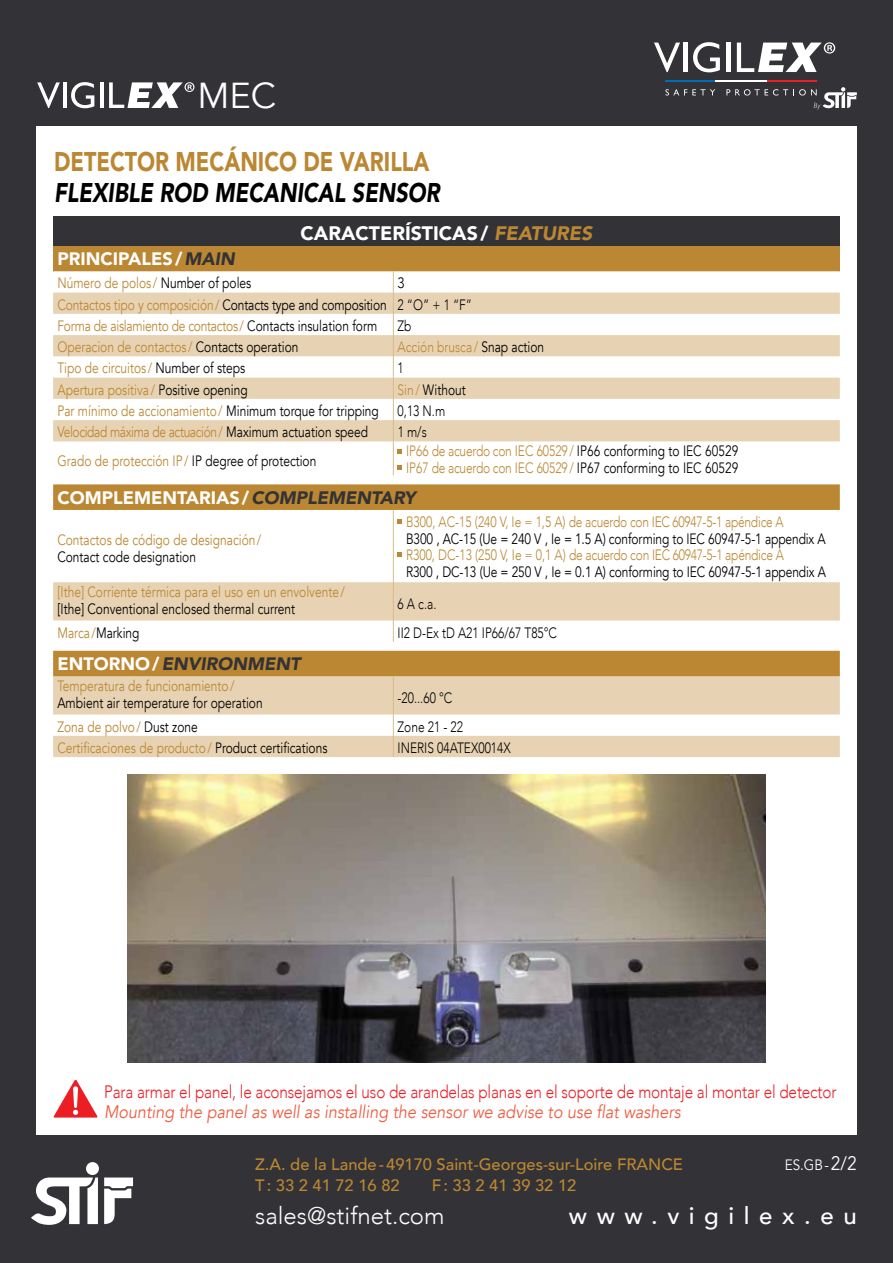
<style>
.page{position:relative;width:893px;height:1263px;background:#333236}
.page>*{position:absolute;margin:0;border:0;box-sizing:border-box;transform-origin:0 0}
.t1{font:36px "Avenir";color:#fff}
.t2{font:italic 900 27px "Avenir";color:#000;scale:.8 1}
.t3{font:900 27px "Avenir";color:#bb8732;scale:.8 1}
.t4{font:300 24px "Avenir";color:#fff}
.t5{font:500 24px "Avenir";letter-spacing:.4em;color:#fff}
.t6{font:900 19.5px "Avenir";color:#fff}
.t7{font:300 18px "Avenir";letter-spacing:-.01em;color:#ed1d24;scale:.85 1}
.t8{font:italic 18px "Avenir";color:#f15b40;scale:.9 1}
.t9{font:900 18px "Avenir";color:#fff}
.t10{font:italic 900 18px "Avenir";color:#333236}
.t11{font:500 16.5px "Avenir";color:#bb8732}
.t12{font:15px/21.3px "Avenir";color:#bb8732;scale:.8 1}
.t13{font:15px/21.3px "Avenir";color:#000;scale:.8 1}
.t14{font:300 15px/16.5px "Avenir";letter-spacing:-.02em;color:#bb8732;scale:.8 1}
.t15{font:300 15px "Avenir";color:#000;scale:.8 1}
.t16{font:300 15px "Avenir";color:#bb8732;scale:.8 1}
.t17{font:15px "Avenir";color:#fff;scale:.9 1}
.s1{font-style:italic;color:#bb8732}
.s2{font-style:italic;color:#333236}
.s3{color:#000}
.s4{font-weight:300;color:#000}
.s5{font-weight:400;color:#000}
.s6{font-weight:300;color:#bb8732}
.s7{color:#bb8732}
.s8{font-weight:300}
.s9{font-style:normal;color:#fff}
.s10{font-size:19.5px}
</style>
<div class="page">
<div style="left:36px;top:126px;width:821px;height:1008px;background:#fff"></div>
<svg style="left:31px;top:1162px;width:102px;height:63px"></svg>
<img style="left:128px;top:774px;width:637px;height:288px">
<svg style="left:54px;top:1080px;width:44px;height:37px"></svg>
<div style="left:53px;top:216px;width:787px;height:30px;background:#333236"></div>
<div style="left:53px;top:246px;width:787px;height:25px;background:#bb8732"></div>
<svg style="left:53px;top:271px;width:787px;height:22px"></svg>
<svg style="left:53px;top:293px;width:787px;height:464px;fill:#e7d3b4"></svg>
<svg style="left:53px;top:484px;width:787px;height:192px"></svg>
<svg style="left:393px;top:271px;width:1px;height:170px"></svg>
<hr style="left:393px;top:441px;width:1px;height:34px;background:#dabb8a">
<hr style="left:393px;top:510px;width:1px;height:72px;background:#dabb8a">
<hr style="left:393px;top:582px;width:1px;height:38px;background:#dabb8a">
<svg style="left:393px;top:620px;width:1px;height:22px"></svg>
<hr style="left:393px;top:676px;width:1px;height:38px;background:#dabb8a">
<svg style="left:393px;top:714px;width:1px;height:43px"></svg>
<svg style="left:398px;top:449px;width:4px;height:4px"></svg>
<svg style="left:398px;top:465px;width:4px;height:5px"></svg>
<svg style="left:398px;top:520px;width:4px;height:4px"></svg>
<svg style="left:398px;top:553px;width:4px;height:4px"></svg>
<svg style="left:654px;top:43px;width:26px;height:29px"></svg>
<div style="left:683px;top:43px;width:5px;height:29px;background:#fff"></div>
<svg style="left:693px;top:42px;width:27px;height:30px"></svg>
<hr style="left:726px;top:43px;width:4px;height:29px;background:#fff">
<svg style="left:737px;top:42px;width:98px;height:30px"></svg>
<svg style="left:665px;top:89px;width:50px;height:7px"></svg>
<svg style="left:726px;top:87px;width:131px;height:23px"></svg>
<hr style="left:767px;top:80px;width:50px;height:2px;background:#ed1d24">
<hr style="left:665px;top:80px;width:50px;height:2px;background:#006cb7">
<hr style="left:715px;top:80px;width:52px;height:2px;background:#fff">
<svg style="left:37px;top:82px;width:23px;height:26px"></svg>
<hr style="left:63px;top:82px;width:3px;height:26px;background:#fff">
<svg style="left:71px;top:82px;width:23px;height:26px"></svg>
<hr style="left:100px;top:82px;width:3px;height:26px;background:#fff">
<svg style="left:109px;top:82px;width:85px;height:26px"></svg>
<h1 class="t1" style="left:197px;top:74px;width:80px">MEC</h1>
<h2 class="t3" style="left:54px;top:138px;width:471px">DETECTOR MECÁNICO DE VARILLA</h2>
<h2 class="t2" style="left:54px;top:171px;width:484px">FLEXIBLE ROD MECANICAL SENSOR</h2>
<h3 class="t6" style="left:301px;top:216px;width:293px">CARACTERÍSTICAS/ <span class="s1">FEATURES</span></h3>
<p class="t9" style="left:57px;top:244px;width:179px">PRINCIPALES/<span class="s2">MAIN</span></p>
<p class="t12" style="left:57px;top:273px;width:244px">Número de polos / <span class="s3">Number of poles</span></p>
<p class="t12" style="left:57px;top:273px;width:520px;text-indent:340px"><span class="s4">3<br></span>Contactos tipo y composición/ <span class="s3">Contacts type and composition</span> <span class="s4">2 “O” + 1 “F”<br></span>Forma de aislamiento de contactos/ <span class="s3">Contacts insulation form</span></p>
<p class="t15" style="left:398px;top:317px;width:19px">Zb</p>
<p class="t12" style="left:57px;top:337px;width:303px">Operacion de contactos / <span class="s3">Contacts operation</span></p>
<p class="t16" style="left:398px;top:338px;width:185px">Acción brusca/ <span class="s5">Snap action</span></p>
<p class="t12" style="left:57px;top:358px;width:236px">Tipo de circuitos / <span class="s3">Number of steps</span></p>
<p class="t15" style="left:398px;top:359px;width:9px">1</p>
<p class="t12" style="left:57px;top:379px;width:239px">Apertura positiva/ <span class="s3">Positive opening</span></p>
<p class="t13" style="left:57px;top:379px;width:512px;text-indent:340px"><span class="s6">Sin/</span> Without<br><span class="s7">Par mínimo de accionamiento/</span> Minimum torque for tripping <span class="s8">0,13 N.m<br></span><span class="s7">Velocidad máxima de actuación/</span> Maximum actuation speed</p>
<p class="t15" style="left:398px;top:423px;width:38px">1 m/s</p>
<p class="t12" style="left:57px;top:450px;width:325px">Grado de protección IP/ <span class="s3">IP degree of protection</span></p>
<p class="t14" style="left:406px;top:443px;width:417px">IP66 de acuerdo con IEC 60529/ <span class="s5">IP66 conforming to IEC 60529<br></span>IP67 de acuerdo con IEC 60529/ <span class="s5">IP67 conforming to IEC 60529</span></p>
<p class="t9" style="left:57px;top:482px;width:360px">COMPLEMENTARIAS/<span class="s2">COMPLEMENTARY</span></p>
<p class="t12" style="left:57px;top:530px;width:256px">Contactos de código de designación/</p>
<p class="t13" style="left:57px;top:546px;width:175px">Contact code designation</p>
<p class="t14" style="left:406px;top:514px;width:474px">B300, AC-15 (240 V, Ie = 1,5 A) de acuerdo con IEC 60947-5-1 apéndice A</p>
<p class="t13" style="left:406px;top:528px;width:526px">B300 , AC-15 (Ue = 240 V , Ie = 1.5 A) conforming to IEC 60947-5-1 appendix A</p>
<p class="t14" style="left:406px;top:547px;width:474px">R300, DC-13 (250 V, Ie = 0,1 A) de acuerdo con IEC 60947-5-1 apéndice A</p>
<p class="t13" style="left:406px;top:561px;width:526px">R300 , DC-13 (Ue = 250 V , Ie = 0.1 A) conforming to IEC 60947-5-1 appendix A</p>
<p class="t12" style="left:57px;top:582px;width:361px">[Ithe] Corriente térmica para el uso en un envolvente/</p>
<p class="t13" style="left:57px;top:598px;width:299px">[Ithe] Conventional enclosed thermal current</p>
<p class="t15" style="left:398px;top:595px;width:50px">6 A c.a.</p>
<p class="t13" style="left:57px;top:622px;width:104px"><span class="s7">Marca/</span>Marking</p>
<p class="t15" style="left:398px;top:624px;width:201px">II2 D-Ex tD A21 IP66/67 T85°C</p>
<p class="t10" style="left:57px;top:649px;width:245px"><span class="s9">ENTORNO/</span>ENVIRONMENT</p>
<p class="t12" style="left:57px;top:676px;width:223px">Temperatura de funcionamiento/</p>
<p class="t13" style="left:57px;top:692px;width:258px">Ambient air temperature for operation</p>
<p class="t15" style="left:398px;top:689px;width:70px">-20...60 °C</p>
<p class="t12" style="left:57px;top:716px;width:177px">Zona de polvo/ <span class="s3">Dust zone</span></p>
<p class="t15" style="left:398px;top:718px;width:83px">Zone 21 - 22</p>
<p class="t12" style="left:57px;top:737px;width:339px">Certificaciones de producto/ <span class="s3">Product certifications</span></p>
<p class="t15" style="left:398px;top:739px;width:143px">INERIS 04ATEX0014X</p>
<p class="t7" style="left:104px;top:1081px;width:863px">Para armar el panel, le aconsejamos el uso de arandelas planas en el soporte de montaje al montar el detector</p>
<p class="t8" style="left:104px;top:1101px;width:642px">Mounting the panel as well as installing the sensor we advise to use flat washers</p>
<p class="t11" style="left:255px;top:1150px;width:429px">Z.A. de la Lande-49170 Saint-Georges-sur-Loire FRANCE</p>
<p class="t17" style="left:785px;top:1156px;width:82px">ES.GB-<span class="s10">2/2</span></p>
<p class="t11" style="left:255px;top:1171px;width:146px">T: 33 2 41 72 16 82</p>
<p class="t11" style="left:432px;top:1171px;width:146px">F: 33 2 41 39 32 12</p>
<h3 class="t4" style="left:255px;top:1202px;width:191px">sales@stifnet.com</h3>
<h3 class="t5" style="left:569px;top:1195px;width:289px">www.vigilex.eu</h3>
</div>
